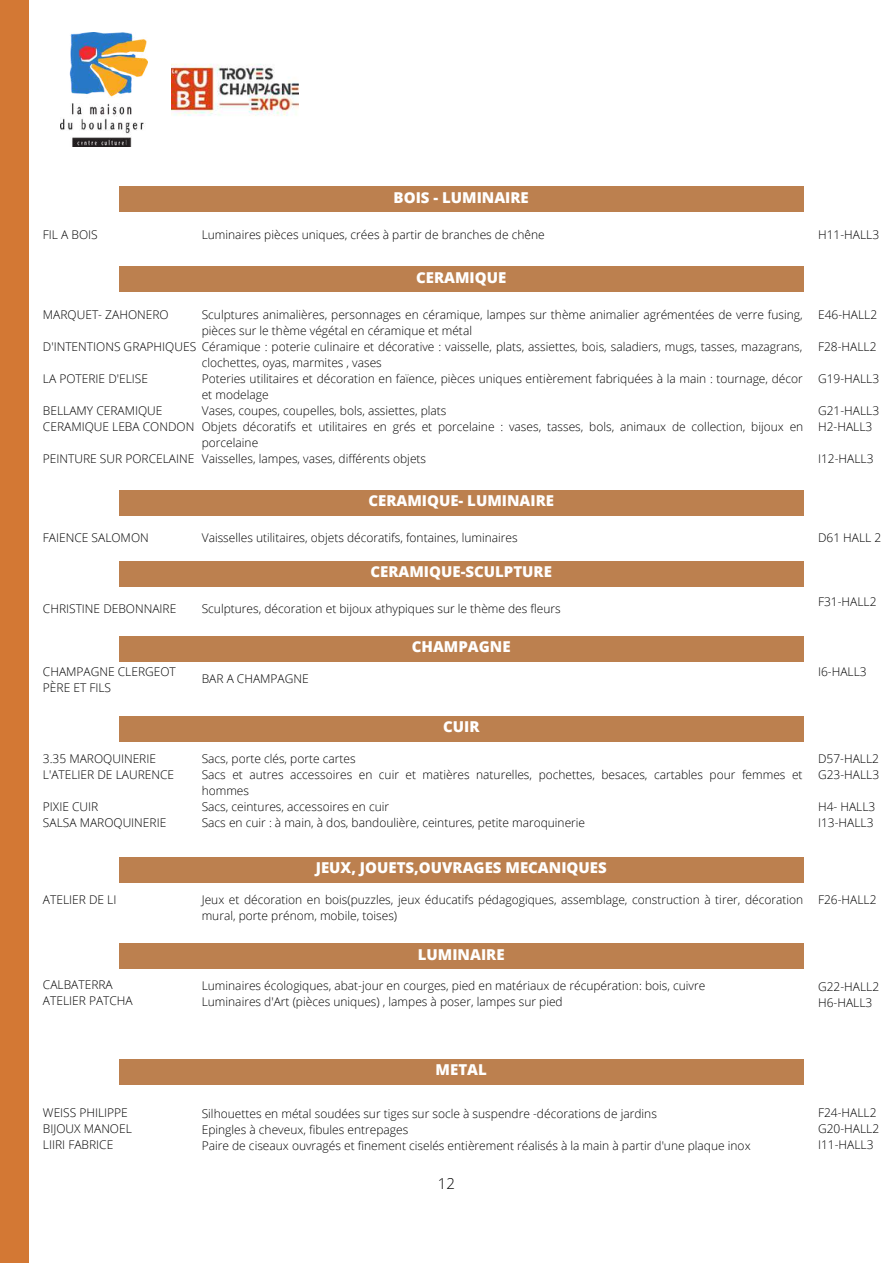
<style>
.page{position:relative;width:893px;height:1264px;background:#fff}
.page>*{position:absolute;margin:0;border:0;box-sizing:border-box;transform-origin:0 0}
.t1{font:800 15px "Open Sans";color:#fff}
.t2{font:300 15px "Open Sans";color:#000}
.t3{font:300 12px/16px "Open Sans";color:#000}
</style>
<div class="page">
<img style="left:60px;top:32px;width:87px;height:115px">
<img style="left:171px;top:63px;width:127px;height:53px">
<div style="left:0;top:0;width:29px;height:1262px;background:#d37834"></div>
<div style="left:119px;top:187px;width:684px;height:25px;background:#bc804f"></div>
<div style="left:119px;top:266px;width:684px;height:25px;background:#bc804f"></div>
<div style="left:119px;top:490px;width:684px;height:25px;background:#bc804f"></div>
<div style="left:119px;top:561px;width:684px;height:25px;background:#bc804f"></div>
<div style="left:119px;top:636px;width:684px;height:25px;background:#bc804f"></div>
<div style="left:119px;top:716px;width:684px;height:25px;background:#bc804f"></div>
<div style="left:119px;top:857px;width:684px;height:26px;background:#bc804f"></div>
<div style="left:119px;top:943px;width:684px;height:25px;background:#bc804f"></div>
<div style="left:119px;top:1059px;width:684px;height:25px;background:#bc804f"></div>
<p class="t1" style="left:393px;top:187px;width:137px">BOIS - LUMINAIRE</p>
<p class="t3" style="left:43px;top:226px;width:56px">FIL A BOIS</p>
<p class="t3" style="left:202px;top:226px;width:344px">Luminaires pièces uniques, crées à partir de branches de chêne</p>
<p class="t3" style="left:818px;top:226px;width:63px">H11-HALL3</p>
<p class="t1" style="left:416px;top:266px;width:92px">CERAMIQUE</p>
<p class="t3" style="left:43px;top:306px;width:127px">MARQUET- ZAHONERO</p>
<p class="t3" style="left:43px;top:338px;width:155px">D'INTENTIONS GRAPHIQUES</p>
<p class="t3" style="left:43px;top:370px;width:106px">LA POTERIE D'ELISE</p>
<p class="t3" style="left:43px;top:402px;width:153px">BELLAMY CERAMIQUE<br>CERAMIQUE LEBA CONDON</p>
<p class="t3" style="left:43px;top:450px;width:153px">PEINTURE SUR PORCELAINE</p>
<p class="t3" style="left:202px;top:306px;width:603px">Sculptures animalières, personnages en céramique, lampes sur thème animalier agrémentées de verre fusing, pièces sur le thème végétal en céramique et métal<br>Céramique : poterie culinaire et décorative : vaisselle, plats, assiettes, bois, saladiers, mugs, tasses, mazagrans, clochettes, oyas, marmites , vases<br>Poteries utilitaires et décoration en faïence, pièces uniques entièrement fabriquées à la main : tournage, décor et modelage<br>Vases, coupes, coupelles, bols, assiettes, plats<br>Objets décoratifs et utilitaires en grés et porcelaine : vases, tasses, bols, animaux de collection, bijoux en porcelaine<br>Vaisselles, lampes, vases, différents objets</p>
<p class="t3" style="left:818px;top:306px;width:61px">E46-HALL2</p>
<p class="t3" style="left:818px;top:338px;width:60px">F28-HALL2</p>
<p class="t3" style="left:818px;top:370px;width:63px">G19-HALL3</p>
<p class="t3" style="left:818px;top:402px;width:63px">G21-HALL3<br>H2-HALL3</p>
<p class="t3" style="left:818px;top:450px;width:57px">I12-HALL3</p>
<p class="t1" style="left:368px;top:490px;width:187px">CERAMIQUE- LUMINAIRE</p>
<p class="t3" style="left:43px;top:529px;width:107px">FAIENCE SALOMON</p>
<p class="t3" style="left:202px;top:529px;width:317px">Vaisselles utilitaires, objets décoratifs, fontaines, luminaires</p>
<p class="t3" style="left:818px;top:529px;width:65px">D61 HALL 2</p>
<p class="t1" style="left:370px;top:561px;width:183px">CERAMIQUE-SCULPTURE</p>
<p class="t3" style="left:43px;top:600px;width:135px">CHRISTINE DEBONNAIRE</p>
<p class="t3" style="left:202px;top:600px;width:360px">Sculptures, décoration et bijoux athypiques sur le thème des fleurs</p>
<p class="t3" style="left:818px;top:593px;width:60px">F31-HALL2</p>
<p class="t3" style="left:43px;top:663px;width:134px">CHAMPAGNE CLERGEOT<br>PÈRE ET FILS</p>
<p class="t3" style="left:202px;top:670px;width:108px">BAR A CHAMPAGNE</p>
<p class="t1" style="left:412px;top:636px;width:100px">CHAMPAGNE</p>
<p class="t1" style="left:443px;top:715px;width:38px">CUIR</p>
<p class="t3" style="left:818px;top:663px;width:50px">I6-HALL3</p>
<p class="t3" style="left:43px;top:750px;width:133px">3.35 MAROQUINERIE<br>L'ATELIER DE LAURENCE</p>
<p class="t3" style="left:43px;top:798px;width:125px">PIXIE CUIR<br>SALSA MAROQUINERIE</p>
<p class="t3" style="left:202px;top:750px;width:602px">Sacs, porte clés, porte cartes<br>Sacs et autres accessoires en cuir et matières naturelles, pochettes, besaces, cartables pour femmes et hommes<br>Sacs, ceintures, accessoires en cuir<br>Sacs en cuir : à main, à dos, bandoulière, ceintures, petite maroquinerie</p>
<p class="t3" style="left:818px;top:750px;width:63px">D57-HALL2<br>G23-HALL3</p>
<p class="t3" style="left:818px;top:798px;width:59px">H4- HALL3<br>I13-HALL3</p>
<p class="t1" style="left:316px;top:857px;width:292px">JEUX, JOUETS,OUVRAGES MECANIQUES</p>
<p class="t3" style="left:43px;top:891px;width:75px">ATELIER DE LI</p>
<p class="t3" style="left:202px;top:891px;width:603px">Jeux et décoration en bois(puzzles, jeux éducatifs pédagogiques, assemblage, construction à tirer, décoration mural, porte prénom, mobile, toises)</p>
<p class="t3" style="left:818px;top:891px;width:60px">F26-HALL2</p>
<p class="t1" style="left:418px;top:943px;width:88px">LUMINAIRE</p>
<p class="t3" style="left:43px;top:976px;width:91px">CALBATERRA<br>ATELIER PATCHA</p>
<p class="t3" style="left:202px;top:977px;width:505px">Luminaires écologiques, abat-jour en courges, pied en matériaux de récupération: bois, cuivre<br>Luminaires d'Art (pièces uniques) , lampes à poser, lampes sur pied</p>
<p class="t3" style="left:818px;top:978px;width:63px">G22-HALL2<br>H6-HALL3</p>
<p class="t1" style="left:435px;top:1059px;width:53px">METAL</p>
<p class="t3" style="left:43px;top:1104px;width:90px">WEISS PHILIPPE<br>BIJOUX MANOEL<br>LIIRI FABRICE</p>
<p class="t3" style="left:202px;top:1105px;width:550px">Silhouettes en métal soudées sur tiges sur socle à suspendre -décorations de jardins<br>Epingles à cheveux, fibules entrepages<br>Paire de ciseaux ouvragés et finement ciselés entièrement réalisés à la main à partir d'une plaque inox</p>
<p class="t3" style="left:818px;top:1104px;width:63px">F24-HALL2<br>G20-HALL2<br>I11-HALL3</p>
<p class="t2" style="left:438px;top:1172px;width:19px">12</p>
</div>
